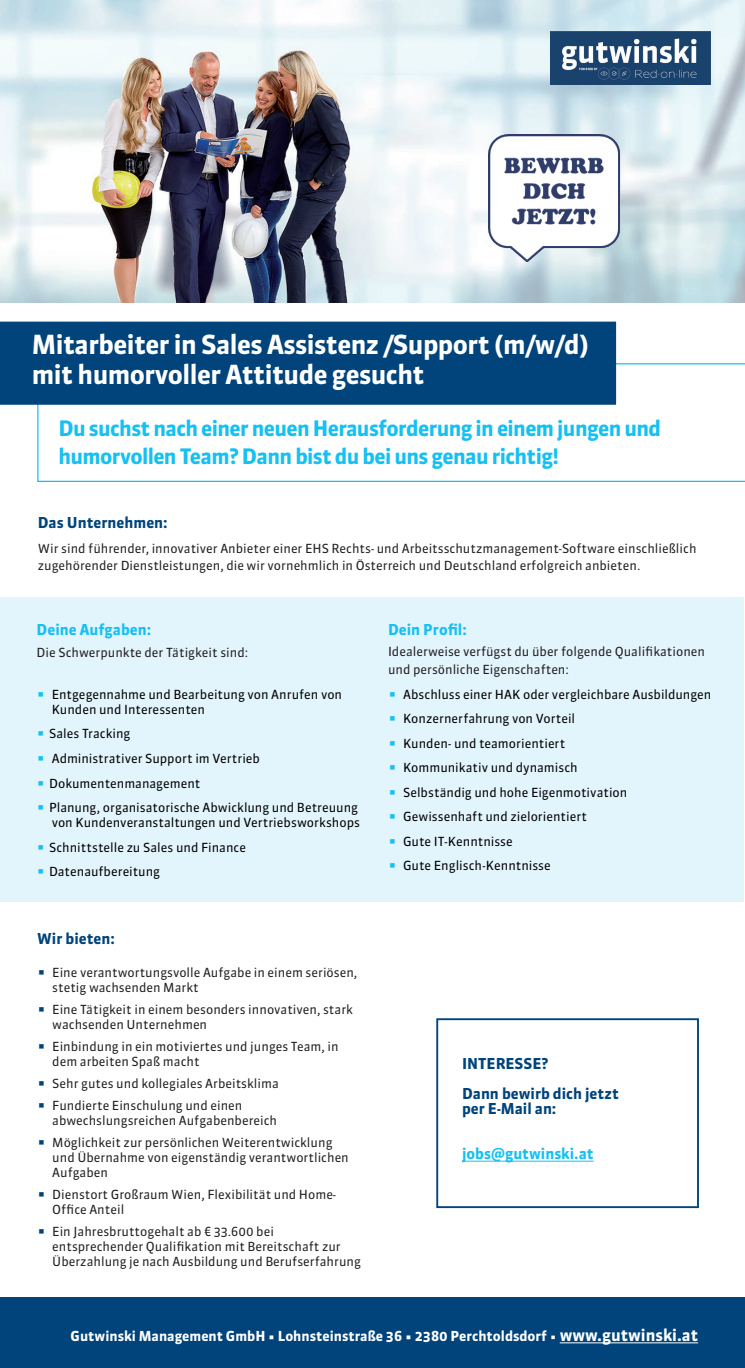
<style>
.page{position:relative;width:745px;height:1368px;background:#fff}
.page>*{position:absolute;margin:0;border:0;box-sizing:border-box;transform-origin:0 0}
.t1{font:700 26.25px/30px "Sanuk OT";letter-spacing:-.02em;color:#fff}
.t2{font:700 21.25px/27.5px "Sanuk OT";letter-spacing:-.03em;color:#15c0f2}
.t3{font:700 15px/30px "Sanuk OT";color:#00447b}
.t4{font:700 15px "Sanuk OT";color:#15c0f2}
.t5{font:700 13.75px "Sanuk OT";color:#fff}
.t6{font:12.5px/15px "Sanuk OT";color:#231f20}
.t7{font:12.5px/15px "Sanuk OT";color:#000}
.s1{font-size:17.5px;color:#15c0f2}
.s2{font-size:17.5px;color:#00447b}
.s3{font-weight:400}
.s4{font-size:16.25px}
</style>
<div class="page">
<img style="left:0;top:0;width:744px;height:302px">
<svg style="left:37px;top:363px;width:707px;height:119px"></svg>
<div style="left:0;top:322px;width:615px;height:83px;background:#00447b"></div>
<div style="left:0;top:1297px;width:744px;height:71px;background:#00447b"></div>
<hr style="left:559px;top:1342px;width:138px;height:1px;background:#fff">
<div style="left:1px;top:598px;width:742px;height:304px;background:#e2f4fc"></div>
<div style="left:436px;top:1018px;width:262px;height:190px;border:2px solid #00447b"></div>
<hr style="left:462px;top:1161px;width:131px;height:1px;background:#15c0f2">
<img style="left:550px;top:32px;width:160px;height:52px">
<img style="left:488px;top:134px;width:132px;height:128px">
<h1 class="t1" style="left:32px;top:330px;width:558px">Mitarbeiter in Sales Assistenz /Support (m/w/d) mit humorvoller Attitude gesucht</h1>
<h2 class="t2" style="left:58px;top:415px;width:603px">Du suchst nach einer neuen Herausforderung in einem jungen und humorvollen Team? Dann bist du bei uns genau richtig!</h2>
<p class="t3" style="left:38px;top:507px;width:131px">Das Unternehmen:</p>
<p class="t6" style="left:38px;top:539px;width:659px;line-height:17.5px">Wir sind führender, innovativer Anbieter einer EHS Rechts- und Arbeitsschutzmanagement-Software einschließlich zugehörender Dienstleistungen, die wir vornehmlich in Österreich und Deutschland erfolgreich anbieten.</p>
<p class="t4" style="left:37px;top:620px;width:116px">Deine Aufgaben:</p>
<p class="t6" style="left:37px;top:645px;width:213px">Die Schwerpunkte der Tätigkeit sind:</p>
<p class="t7" style="left:52px;top:687px;width:292px;text-indent:-15px"><span class="s1">•</span> Entgegennahme und Bearbeitung von Anrufen von<br>Kunden und Interessenten</p>
<p class="t7" style="left:37px;top:726px;width:95px"><span class="s1">•</span> Sales Tracking</p>
<p class="t7" style="left:37px;top:751px;width:225px"><span class="s1">•</span> Administrativer Support im Vertrieb</p>
<p class="t7" style="left:37px;top:775px;width:165px"><span class="s1">•</span> Dokumentenmanagement</p>
<p class="t7" style="left:37px;top:800px;width:325px;text-align:right"><span class="s1">•</span> Planung, organisatorische Abwicklung und Betreuung von Kundenveranstaltungen und Vertriebsworkshops</p>
<p class="t7" style="left:37px;top:839px;width:211px"><span class="s1">•</span> Schnittstelle zu Sales und Finance</p>
<p class="t7" style="left:37px;top:864px;width:125px"><span class="s1">•</span> Datenaufbereitung</p>
<p class="t3" style="left:37px;top:924px;width:79px">Wir bieten:</p>
<p class="t6" style="left:52px;top:965px;width:306px;text-indent:-15px"><span class="s2">•</span> Eine verantwortungsvolle Aufgabe in einem seriösen, stetig wachsenden Markt</p>
<p class="t6" style="left:52px;top:1002px;width:302px;text-indent:-15px"><span class="s2">•</span> Eine Tätigkeit in einem besonders innovativen, stark wachsenden Unternehmen</p>
<p class="t6" style="left:52px;top:1039px;width:288px;text-indent:-15px"><span class="s2">•</span> Einbindung in ein motiviertes und junges Team, in dem arbeiten Spaß macht</p>
<p class="t6" style="left:37px;top:1076px;width:243px"><span class="s2">•</span> Sehr gutes und kollegiales Arbeitsklima</p>
<p class="t6" style="left:52px;top:1098px;width:226px;text-indent:-15px"><span class="s2">•</span> Fundierte Einschulung und einen abwechslungsreichen Aufgabenbereich</p>
<p class="t6" style="left:52px;top:1135px;width:298px;text-indent:-15px"><span class="s2">•</span> Möglichkeit zur persönlichen Weiterentwicklung und Übernahme von eigenständig verantwortlichen<br>Aufgaben</p>
<p class="t6" style="left:52px;top:1187px;width:285px;text-indent:-15px"><span class="s2">•</span> Dienstort Großraum Wien, Flexibilität und Home-<br>Office Anteil</p>
<p class="t6" style="left:52px;top:1224px;width:310px;text-indent:-15px"><span class="s2">•</span> Ein Jahresbruttogehalt ab € 33.600 bei entsprechender Qualifikation mit Bereitschaft zur<br>Überzahlung je nach Ausbildung und Berufserfahrung</p>
<p class="t4" style="left:388px;top:620px;width:80px">Dein Profil:</p>
<p class="t6" style="left:388px;top:643px;width:318px;line-height:17.5px">Idealerweise verfügst du über folgende Qualifikationen und persönliche Eigenschaften:</p>
<p class="t7" style="left:388px;top:686px;width:324px"><span class="s1">•</span> Abschluss einer HAK oder vergleichbare Ausbildungen</p>
<p class="t7" style="left:388px;top:711px;width:188px"><span class="s1">•</span> Konzernerfahrung von Vorteil</p>
<p class="t7" style="left:388px;top:735px;width:179px"><span class="s1">•</span> Kunden- und teamorientiert</p>
<p class="t7" style="left:388px;top:760px;width:191px"><span class="s1">•</span> Kommunikativ und dynamisch</p>
<p class="t7" style="left:388px;top:785px;width:241px"><span class="s1">•</span> Selbständig und hohe Eigenmotivation</p>
<p class="t7" style="left:388px;top:809px;width:200px"><span class="s1">•</span> Gewissenhaft und zielorientiert</p>
<p class="t7" style="left:388px;top:834px;width:126px"><span class="s1">•</span> Gute IT-Kenntnisse</p>
<p class="t7" style="left:388px;top:858px;width:164px"><span class="s1">•</span> Gute Englisch-Kenntnisse</p>
<p class="t3" style="left:462px;top:1048px;width:158px">INTERESSE?<br>Dann bewirb dich jetzt</p>
<p class="t3" style="left:462px;top:1093px;width:96px">per E-Mail an:</p>
<p class="t4" style="left:462px;top:1144px;width:133px">jobs@gutwinski.at</p>
<p class="t5" style="left:71px;top:1327px;width:628px">Gutwinski Management GmbH • Lohnsteinstraße 36 • 2380 Perchtoldsdorf <span class="s3">•</span> <span class="s4">www.gutwinski.at</span></p>
</div>
